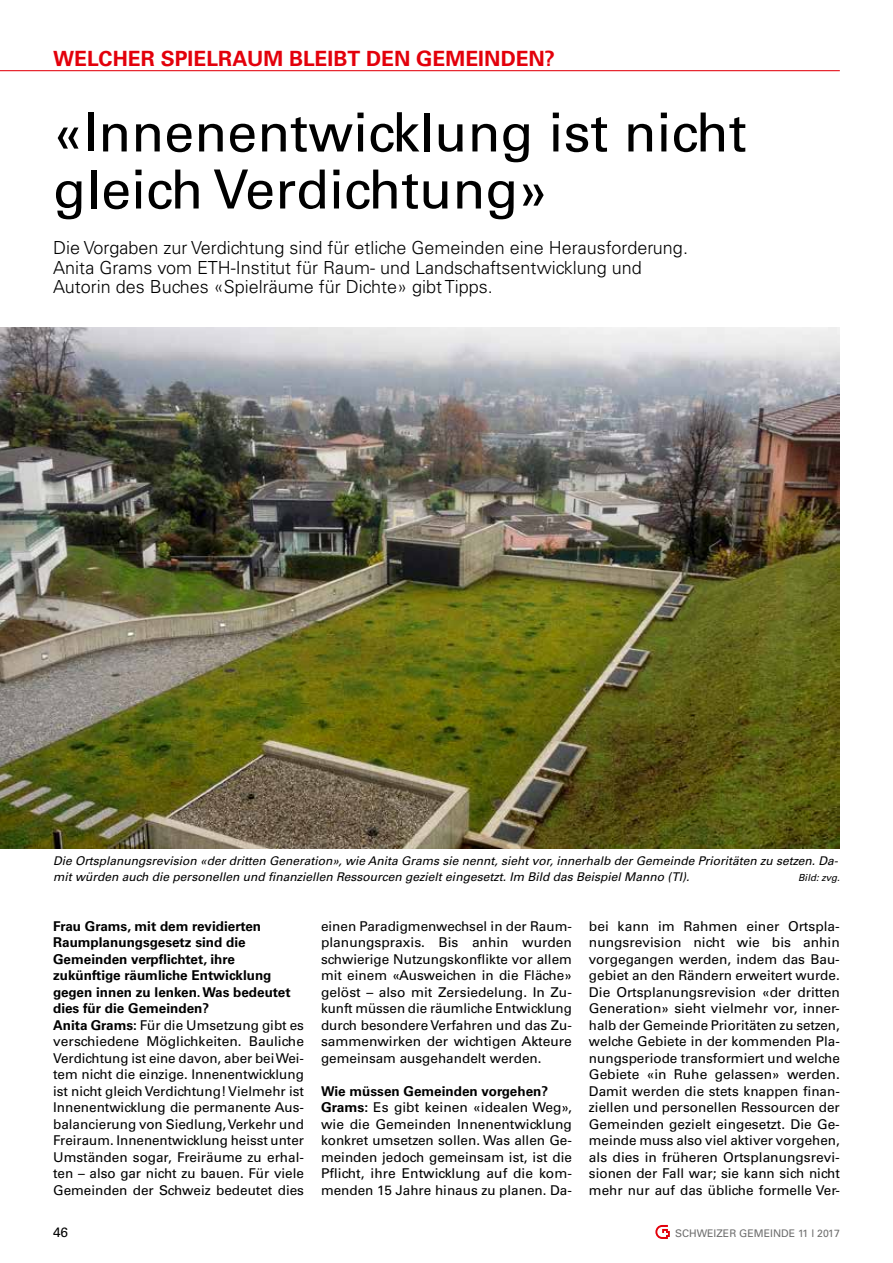
<style>
.page{position:relative;width:893px;height:1263px;background:#fff}
.page>*{position:absolute;margin:0;border:0;box-sizing:border-box;transform-origin:0 0}
.t1{font:54px/57px "Univers LT Std";color:#000}
.t2{font:700 21px "Univers LT Std";color:#e3000b}
.t3{font:300 18px/19.5px "Univers LT Std";color:#000}
.t4{font:13.5px/16.5px "Univers LT Std";color:#000}
.t5{font:italic 12px/16.5px "Univers LT Std";color:#000}
.t6{font:10.5px "Univers LT Std";color:#6e6e6e}
.t7{font:italic 9.75px "Univers LT Std";color:#000}
.s1{font-weight:700}
</style>
<div class="page">
<hr style="left:0;top:70px;width:840px;height:1px;background:#e3000b">
<svg style="left:655px;top:1225px;width:15px;height:14px"></svg>
<img style="left:0;top:328px;width:840px;height:520px">
<h2 class="t2" style="left:53px;top:46px;width:503px">WELCHER SPIELRAUM BLEIBT DEN GEMEINDEN?</h2>
<h1 class="t1" style="left:53px;top:104px;width:695px">«Innenentwicklung ist nicht gleich Verdichtung»</h1>
<h3 class="t3" style="left:53px;top:238px;width:637px">Die Vorgaben zur Verdichtung sind für etliche Gemeinden eine Herausforderung.<br>Anita Grams vom ETH-Institut für Raum- und Landschaftsentwicklung und<br>Autorin des Buches «Spielräume für Dichte» gibt Tipps.</h3>
<p class="t5" style="left:53px;top:852px;width:787px">Die Ortsplanungsrevision «der dritten Generation», wie Anita Grams sie nennt, sieht vor, innerhalb der Gemeinde Prioritäten zu setzen. Da&shy;mit würden auch die personellen und finanziellen Ressourcen gezielt eingesetzt. Im Bild das Beispiel Manno (TI).</p>
<p class="t7" style="left:798px;top:872px;width:43px">Bild: zvg.</p>
<p class="t4" style="left:53px;top:918px;width:252px"><span class="s1">Frau Grams, mit dem revidierten Raumplanungsgesetz sind die Gemeinden verpflichtet, ihre zukünftige räumliche Entwicklung gegen innen zu lenken. Was bedeutet dies für die Gemeinden?<br>Anita Grams:</span> Für die Umsetzung gibt es verschiedene Möglichkeiten. Bauliche Verdichtung ist eine davon, aber bei Wei&shy;tem nicht die einzige. Innenentwicklung ist nicht gleich Verdichtung! Vielmehr ist Innenentwicklung die permanente Aus&shy;balancierung von Siedlung, Verkehr und Freiraum. Innenentwicklung heisst unter Umständen sogar, Freiräume zu erhal&shy;ten – also gar nicht zu bauen. Für viele Gemeinden der Schweiz bedeutet dies</p>
<p class="t4" style="left:321px;top:918px;width:252px;text-align:justify">einen Paradigmenwechsel in der Raum&shy;planungspraxis. Bis anhin wurden schwierige Nutzungskonflikte vor allem mit einem «Ausweichen in die Fläche» gelöst – also mit Zersiedelung. In Zu&shy;kunft müssen die räumliche Entwicklung durch besondere Verfahren und das Zu&shy;sammenwirken der wichtigen Akteure gemeinsam ausgehandelt werden.</p>
<p class="t4" style="left:321px;top:1083px;width:252px"><span class="s1">Wie müssen Gemeinden vorgehen?<br>Grams:</span> Es gibt keinen «idealen Weg», wie die Gemeinden Innenentwicklung konkret umsetzen sollen. Was allen Ge&shy;meinden jedoch gemeinsam ist, ist die Pflicht, ihre Entwicklung auf die kom&shy;menden 15 Jahre hinaus zu planen. Da-</p>
<p class="t4" style="left:589px;top:918px;width:252px;text-align:justify">bei kann im Rahmen einer Ortspla&shy;nungsrevision nicht wie bis anhin vorgegangen werden, indem das Bau&shy;gebiet an den Rändern erweitert wurde.<br>Die Ortsplanungsrevision «der dritten Generation» sieht vielmehr vor, inner&shy;halb der Gemeinde Prioritäten zu setzen, welche Gebiete in der kommenden Pla&shy;nungsperiode transformiert und welche Gebiete «in Ruhe gelassen» werden.<br>Damit werden die stets knappen finan&shy;ziellen und personellen Ressourcen der Gemeinden gezielt eingesetzt. Die Ge&shy;meinde muss also viel aktiver vorgehen, als dies in früheren Ortsplanungsrevi&shy;sionen der Fall war; sie kann sich nicht mehr nur auf das übliche formelle Ver-</p>
<p class="t4" style="left:53px;top:1224px;width:17px">46</p>
<p class="t6" style="left:675px;top:1227px;width:166px">SCHWEIZER GEMEINDE 11 l 2017</p>
</div>
